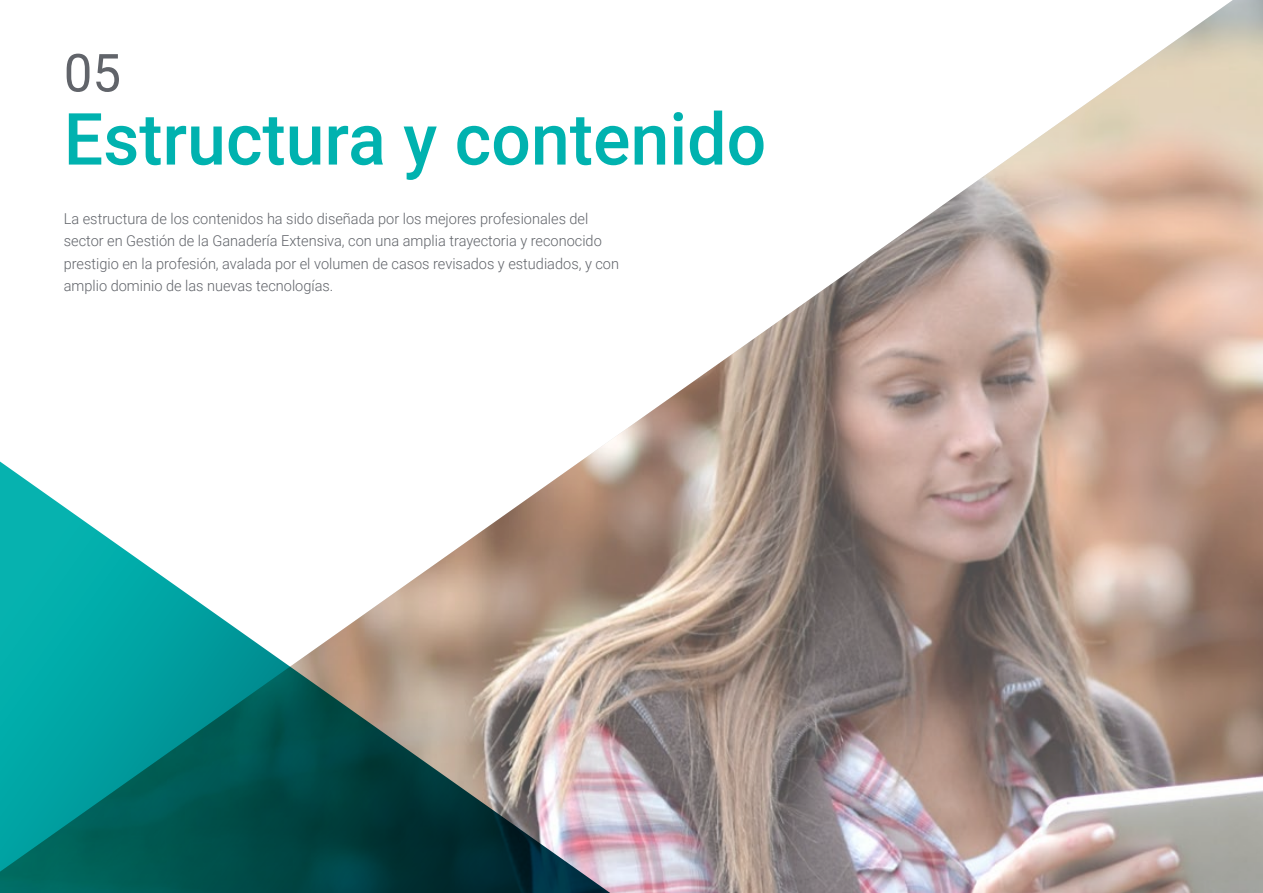
<style>
.page{position:relative;width:1263px;height:893px;background:#fff}
.page>*{position:absolute;margin:0;border:0;box-sizing:border-box;transform-origin:0 0}
.t1{font:500 72px "Roboto";color:#00b2af}
.t2{font:52.5px "Roboto";color:#61646a}
.t3{font:300 15px/22.5px "Roboto";color:#61646a}
</style>
<div class="page">
<img style="left:603px;top:0;width:660px;height:893px">
<svg style="left:0;top:446px;width:640px;height:447px"></svg>
<h2 class="t2" style="left:64px;top:36px;width:59px">05</h2>
<h1 class="t1" style="left:64px;top:89px;width:704px">Estructura y contenido</h1>
<p class="t3" style="left:64px;top:207px;width:557px">La estructura de los contenidos ha sido diseñada por los mejores profesionales del sector en Gestión de la Ganadería Extensiva, con una amplia trayectoria y reconocido prestigio en la profesión, avalada por el volumen de casos revisados y estudiados, y con amplio dominio de las nuevas tecnologías.</p>
</div>
